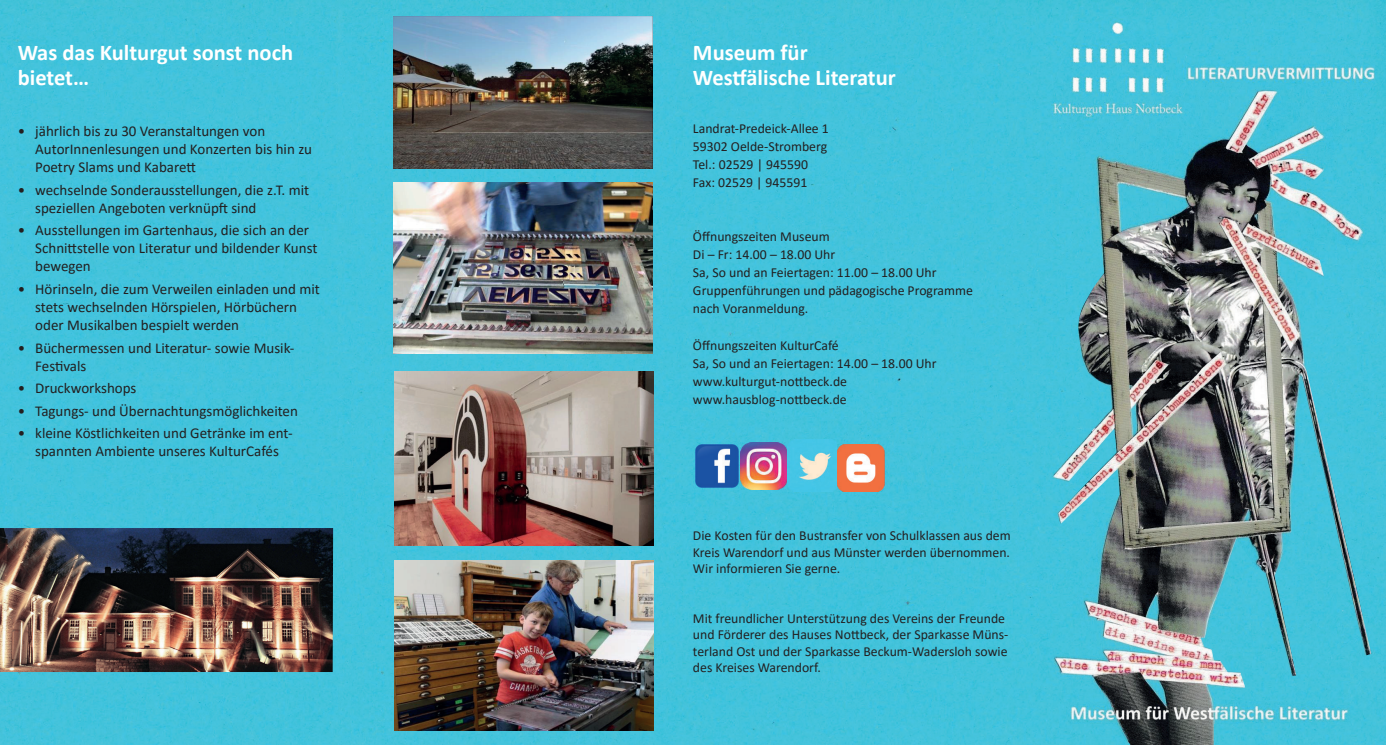
<style>
.page{position:relative;width:1386px;height:745px;background:#fff}
.page>*{position:absolute;margin:0;border:0;box-sizing:border-box;transform-origin:0 0}
.t1{font:700 22.5px/25px "Calibri";color:#fff}
.t2{font:15px/18px "Calibri";color:#231f20}
.t3{font:13.75px/18px "Calibri";color:#231f20}
</style>
<div class="page">
<div style="left:0;top:0;width:1385px;height:744px;background:#43c3dc"></div>
<img style="left:1049px;top:15px;width:325px;height:727px">
<img style="left:1127px;top:740px;width:86px;height:4px">
<img style="left:394px;top:16px;width:258px;height:152px">
<img style="left:394px;top:560px;width:259px;height:170px">
<img style="left:394px;top:371px;width:259px;height:174px">
<img style="left:393px;top:182px;width:259px;height:172px">
<img style="left:693px;top:442px;width:94px;height:47px">
<img style="left:787px;top:439px;width:51px;height:51px">
<img style="left:837px;top:444px;width:47px;height:46px">
<img style="left:0;top:527px;width:333px;height:144px">
<h1 class="t1" style="left:18px;top:39px;width:277px">Was das Kulturgut sonst noch bietet…</h1>
<p class="t2" style="left:35px;top:122px;width:278px;text-indent:-18px">• jährlich bis zu 30 Veranstaltungen von<br>AutorInnenlesungen und Konzerten bis hin zu<br>Poetry Slams und Kabarett</p>
<p class="t2" style="left:35px;top:180px;width:275px;text-indent:-18px">• wechselnde Sonderausstellungen, die z.T. mit speziellen Angeboten verknüpft sind</p>
<p class="t2" style="left:35px;top:221px;width:284px;text-indent:-18px">• Ausstellungen im Gartenhaus, die sich an der<br>Schnittstelle von Literatur und bildender Kunst bewegen</p>
<p class="t2" style="left:35px;top:279px;width:286px;text-indent:-18px">• Hörinseln, die zum Verweilen einladen und mit stets wechselnden Hörspielen, Hörbüchern oder Musikalben bespielt werden</p>
<p class="t2" style="left:35px;top:338px;width:261px;text-indent:-18px">• Büchermessen und Literatur- sowie Musik-<br>Festivals</p>
<p class="t2" style="left:18px;top:378px;width:120px">• Druckworkshops</p>
<p class="t2" style="left:18px;top:401px;width:282px">• Tagungs- und Übernachtungsmöglichkeiten</p>
<p class="t2" style="left:18px;top:423px;width:276px;text-align:center">• kleine Köstlichkeiten und Getränke im ent&shy;spannten Ambiente unseres KulturCafés</p>
<h1 class="t1" style="left:693px;top:39px;width:204px">Museum für<br>Westfälische Literatur</h1>
<p class="t3" style="left:693px;top:119px;width:137px">Landrat-Predeick-Allee 1<br>59302 Oelde-Stromberg<br>Tel.: 02529 | 945590<br>Fax: 02529 | 945591</p>
<p class="t3" style="left:693px;top:227px;width:281px">Öffnungszeiten Museum<br>Di – Fr: 14.00 – 18.00 Uhr<br>Sa, So und an Feiertagen: 11.00 – 18.00 Uhr<br>Gruppenführungen und pädagogische Programme nach Voranmeldung.</p>
<p class="t3" style="left:693px;top:335px;width:245px">Öffnungszeiten KulturCafé<br>Sa, So und an Feiertagen: 14.00 – 18.00 Uhr www.kulturgut-nottbeck.de www.hausblog-nottbeck.de</p>
<p class="t3" style="left:693px;top:526px;width:319px;line-height:16.5px;text-align:justify">Die Kosten für den Bustransfer von Schulklassen aus dem Kreis Warendorf und aus Münster werden übernommen.<br>Wir informieren Sie gerne.</p>
<p class="t3" style="left:693px;top:609px;width:317px;line-height:16.5px">Mit freundlicher Unterstützung des Vereins der Freunde und Förderer des Hauses Nottbeck, der Sparkasse Müns&shy;terland Ost und der Sparkasse Beckum-Wadersloh sowie des Kreises Warendorf.</p>
</div>
